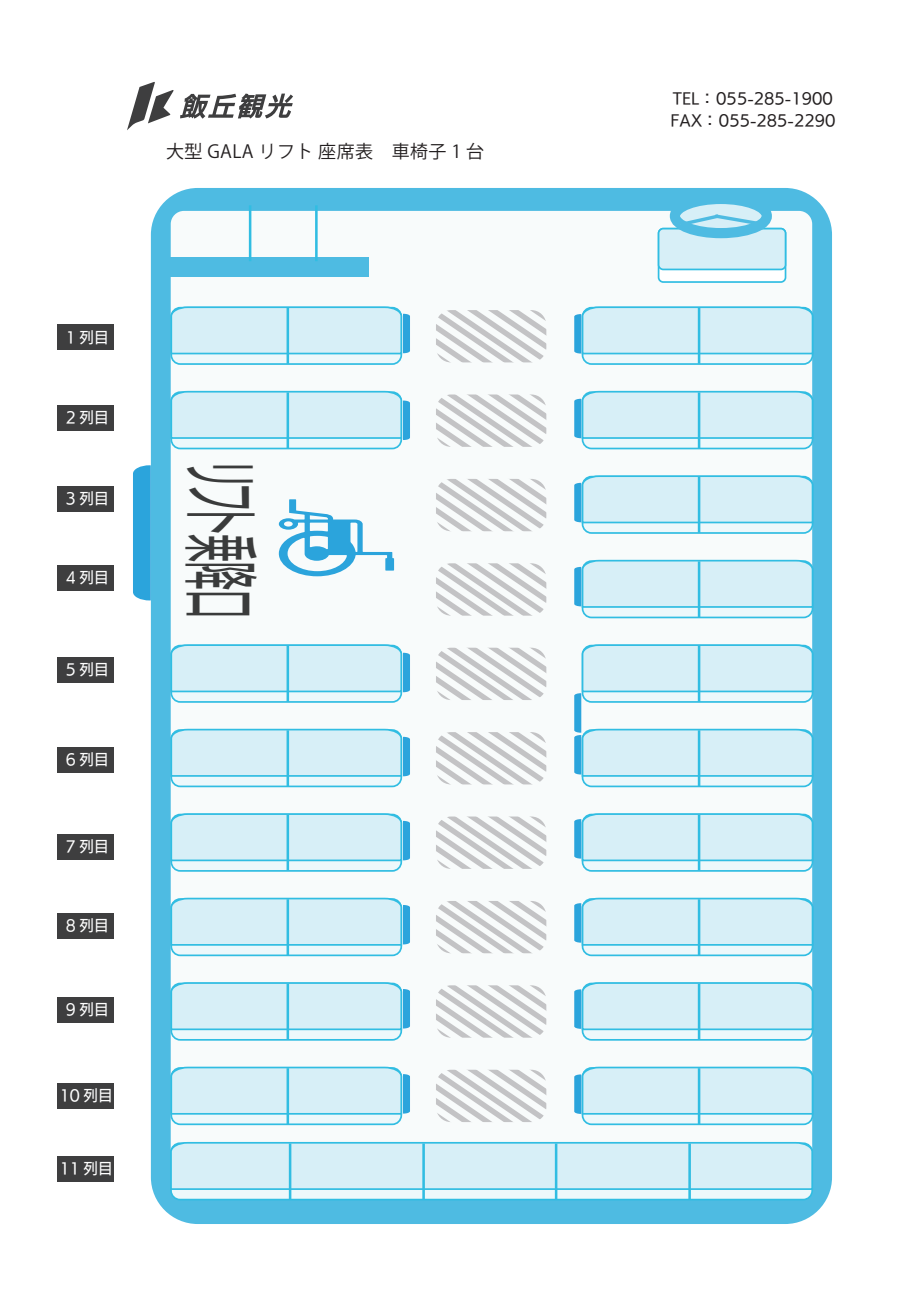
<style>
.page{position:relative;width:919px;height:1289px;background:#fff}
.page>*{position:absolute;margin:0;border:0;box-sizing:border-box;transform-origin:0 0}
.t1{font:75.45px "UD Kakugo Large Pr 6 N M";letter-spacing:-.03em;color:#3a3b3b;scale:.37 1}
.t2{font:18px "Koz Go Pr 6 N";letter-spacing:.02em;color:#231f20}
.t3{font:15px "UD Kakugo Large Pr 6 N M";color:#fff}
.t4{font:15px/21.8px "UD Kakugo Large Pr 6 N M";color:#231f20}
</style>
<div class="page">
<svg style="left:180px;top:93px;width:113px;height:26px"></svg>
<svg style="left:127px;top:82px;width:47px;height:48px"></svg>
<div style="left:58px;top:325px;width:56px;height:25px;background:#3e3e3f"></div>
<div style="left:58px;top:405px;width:56px;height:25px;background:#3e3e3f"></div>
<div style="left:58px;top:486px;width:56px;height:25px;background:#3e3e3f"></div>
<div style="left:58px;top:565px;width:56px;height:25px;background:#3e3e3f"></div>
<div style="left:58px;top:657px;width:56px;height:25px;background:#3e3e3f"></div>
<div style="left:58px;top:747px;width:56px;height:25px;background:#3e3e3f"></div>
<div style="left:58px;top:834px;width:56px;height:25px;background:#3e3e3f"></div>
<div style="left:58px;top:913px;width:56px;height:25px;background:#3e3e3f"></div>
<div style="left:58px;top:997px;width:56px;height:25px;background:#3e3e3f"></div>
<div style="left:58px;top:1083px;width:56px;height:25px;background:#3e3e3f"></div>
<div style="left:58px;top:1155px;width:56px;height:26px;background:#3e3e3f"></div>
<div style="left:151px;top:188px;width:681px;height:1035px;background:#4ebbe2;border-radius:47px"></div>
<div style="left:171px;top:211px;width:641px;height:988px;background:#f8fbfb;border-radius:13px"></div>
<div style="left:658px;top:229px;width:127px;height:53px;background:#fff;border-radius:5px"></div>
<div style="left:657px;top:228px;width:129px;height:55px;border:2px solid #31bde2;border-radius:5px"></div>
<div style="left:658px;top:229px;width:127px;height:40px;background:#d7eff7;border-radius:5px"></div>
<div style="left:657px;top:228px;width:129px;height:42px;border:2px solid #31bde2;border-radius:5px"></div>
<div style="left:171px;top:1143px;width:641px;height:56px;background:#edf8fb;border-radius:9px"></div>
<div style="left:170px;top:1142px;width:643px;height:58px;border:2px solid #31bde2;border-radius:9px"></div>
<svg style="left:170px;top:1141px;width:643px;height:49px"></svg>
<hr style="left:688px;top:1143px;width:2px;height:56px;background:#31bde2">
<hr style="left:555px;top:1143px;width:2px;height:56px;background:#31bde2">
<hr style="left:422px;top:1143px;width:3px;height:56px;background:#31bde2">
<hr style="left:289px;top:1143px;width:2px;height:56px;background:#31bde2">
<svg style="left:664px;top:204px;width:113px;height:35px"></svg>
<div style="left:582px;top:308px;width:230px;height:56px;background:#edf8fb;border-radius:9px"></div>
<div style="left:581px;top:307px;width:232px;height:58px;border:2px solid #31bde2;border-radius:9px"></div>
<hr style="left:697px;top:308px;width:3px;height:56px;background:#31bde2">
<svg style="left:574px;top:305px;width:240px;height:50px"></svg>
<div style="left:582px;top:392px;width:230px;height:56px;background:#edf8fb;border-radius:9px"></div>
<div style="left:581px;top:391px;width:232px;height:58px;border:2px solid #31bde2;border-radius:9px"></div>
<hr style="left:697px;top:392px;width:3px;height:56px;background:#31bde2">
<svg style="left:574px;top:390px;width:240px;height:49px"></svg>
<div style="left:582px;top:476px;width:230px;height:57px;background:#edf8fb;border-radius:9px"></div>
<div style="left:581px;top:476px;width:232px;height:58px;border:2px solid #31bde2;border-radius:9px"></div>
<hr style="left:697px;top:477px;width:3px;height:55px;background:#31bde2">
<svg style="left:574px;top:474px;width:240px;height:50px"></svg>
<div style="left:582px;top:561px;width:230px;height:56px;background:#edf8fb;border-radius:9px"></div>
<div style="left:581px;top:560px;width:232px;height:58px;border:2px solid #31bde2;border-radius:9px"></div>
<hr style="left:697px;top:561px;width:3px;height:56px;background:#31bde2">
<svg style="left:574px;top:559px;width:240px;height:49px"></svg>
<svg style="left:133px;top:465px;width:18px;height:135px"></svg>
<div style="left:582px;top:730px;width:230px;height:56px;background:#edf8fb;border-radius:9px"></div>
<div style="left:581px;top:729px;width:232px;height:58px;border:2px solid #31bde2;border-radius:9px"></div>
<hr style="left:697px;top:730px;width:3px;height:56px;background:#31bde2">
<svg style="left:574px;top:643px;width:240px;height:134px"></svg>
<div style="left:582px;top:814px;width:230px;height:56px;background:#edf8fb;border-radius:9px"></div>
<div style="left:581px;top:813px;width:232px;height:58px;border:2px solid #31bde2;border-radius:9px"></div>
<hr style="left:697px;top:814px;width:3px;height:56px;background:#31bde2">
<svg style="left:574px;top:812px;width:240px;height:50px"></svg>
<div style="left:582px;top:899px;width:230px;height:56px;background:#edf8fb;border-radius:9px"></div>
<div style="left:581px;top:898px;width:232px;height:58px;border:2px solid #31bde2;border-radius:9px"></div>
<hr style="left:697px;top:899px;width:3px;height:56px;background:#31bde2">
<svg style="left:574px;top:896px;width:240px;height:50px"></svg>
<div style="left:582px;top:983px;width:230px;height:56px;background:#edf8fb;border-radius:9px"></div>
<div style="left:581px;top:982px;width:232px;height:58px;border:2px solid #31bde2;border-radius:9px"></div>
<hr style="left:697px;top:983px;width:3px;height:56px;background:#31bde2">
<svg style="left:574px;top:981px;width:240px;height:50px"></svg>
<div style="left:582px;top:1067px;width:230px;height:57px;background:#edf8fb;border-radius:9px"></div>
<div style="left:581px;top:1067px;width:232px;height:58px;border:2px solid #31bde2;border-radius:9px"></div>
<hr style="left:697px;top:1068px;width:3px;height:56px;background:#31bde2">
<svg style="left:574px;top:1065px;width:240px;height:50px"></svg>
<div style="left:171px;top:1067px;width:230px;height:57px;background:#edf8fb;border-radius:9px"></div>
<div style="left:170px;top:1067px;width:232px;height:58px;border:2px solid #31bde2;border-radius:9px"></div>
<hr style="left:286px;top:1068px;width:3px;height:56px;background:#31bde2">
<svg style="left:170px;top:1065px;width:240px;height:50px"></svg>
<div style="left:171px;top:983px;width:230px;height:56px;background:#edf8fb;border-radius:9px"></div>
<div style="left:170px;top:982px;width:232px;height:58px;border:2px solid #31bde2;border-radius:9px"></div>
<hr style="left:286px;top:983px;width:3px;height:56px;background:#31bde2">
<svg style="left:170px;top:981px;width:240px;height:50px"></svg>
<div style="left:171px;top:899px;width:230px;height:56px;background:#edf8fb;border-radius:9px"></div>
<div style="left:170px;top:898px;width:232px;height:58px;border:2px solid #31bde2;border-radius:9px"></div>
<hr style="left:286px;top:899px;width:3px;height:56px;background:#31bde2">
<svg style="left:170px;top:896px;width:240px;height:50px"></svg>
<div style="left:171px;top:814px;width:230px;height:56px;background:#edf8fb;border-radius:9px"></div>
<div style="left:170px;top:813px;width:232px;height:58px;border:2px solid #31bde2;border-radius:9px"></div>
<hr style="left:286px;top:814px;width:3px;height:56px;background:#31bde2">
<svg style="left:170px;top:812px;width:240px;height:50px"></svg>
<div style="left:171px;top:730px;width:230px;height:56px;background:#edf8fb;border-radius:9px"></div>
<div style="left:170px;top:729px;width:232px;height:58px;border:2px solid #31bde2;border-radius:9px"></div>
<hr style="left:286px;top:730px;width:3px;height:56px;background:#31bde2">
<svg style="left:170px;top:728px;width:240px;height:49px"></svg>
<div style="left:171px;top:645px;width:230px;height:57px;background:#edf8fb;border-radius:9px"></div>
<div style="left:170px;top:644px;width:232px;height:58px;border:2px solid #31bde2;border-radius:9px"></div>
<hr style="left:286px;top:645px;width:3px;height:56px;background:#31bde2">
<svg style="left:170px;top:643px;width:240px;height:50px"></svg>
<div style="left:171px;top:392px;width:230px;height:56px;background:#edf8fb;border-radius:9px"></div>
<div style="left:170px;top:391px;width:232px;height:58px;border:2px solid #31bde2;border-radius:9px"></div>
<hr style="left:286px;top:392px;width:3px;height:56px;background:#31bde2">
<svg style="left:170px;top:390px;width:240px;height:50px"></svg>
<div style="left:171px;top:308px;width:230px;height:56px;background:#edf8fb;border-radius:9px"></div>
<div style="left:170px;top:307px;width:232px;height:58px;border:2px solid #31bde2;border-radius:9px"></div>
<hr style="left:286px;top:308px;width:3px;height:56px;background:#31bde2">
<svg style="left:170px;top:305px;width:240px;height:50px"></svg>
<svg style="left:436px;top:310px;width:110px;height:52px"></svg>
<svg style="left:436px;top:394px;width:110px;height:53px"></svg>
<svg style="left:436px;top:479px;width:110px;height:52px"></svg>
<svg style="left:436px;top:563px;width:110px;height:52px"></svg>
<svg style="left:436px;top:647px;width:110px;height:53px"></svg>
<svg style="left:436px;top:732px;width:110px;height:52px"></svg>
<svg style="left:436px;top:816px;width:110px;height:52px"></svg>
<svg style="left:436px;top:901px;width:110px;height:52px"></svg>
<svg style="left:436px;top:985px;width:110px;height:52px"></svg>
<svg style="left:436px;top:1069px;width:110px;height:53px"></svg>
<div style="left:159px;top:257px;width:210px;height:20px;background:#4ebbe2"></div>
<hr style="left:249px;top:205px;width:2px;height:56px;background:#31bde2">
<hr style="left:315px;top:205px;width:2px;height:56px;background:#31bde2">
<svg style="left:279px;top:499px;width:115px;height:77px"></svg>
<p class="t2" style="left:166px;top:142px;width:319px">大型 GALA リフト 座席表　車椅子 1 台</p>
<p class="t3" style="left:66px;top:328px;width:44px">1 列目</p>
<p class="t3" style="left:66px;top:409px;width:44px">2 列目</p>
<p class="t3" style="left:66px;top:490px;width:44px">3 列目</p>
<p class="t3" style="left:66px;top:569px;width:44px">4 列目</p>
<p class="t3" style="left:66px;top:661px;width:44px">5 列目</p>
<p class="t3" style="left:66px;top:751px;width:44px">6 列目</p>
<p class="t3" style="left:66px;top:837px;width:44px">7 列目</p>
<p class="t3" style="left:66px;top:917px;width:44px">8 列目</p>
<p class="t3" style="left:66px;top:1001px;width:44px">9 列目</p>
<p class="t3" style="left:60px;top:1086px;width:54px">10 列目</p>
<p class="t3" style="left:60px;top:1159px;width:54px">11 列目</p>
<h1 class="t1" style="left:262px;top:460px;width:429px;rotate:90deg">リフト乗降口</h1>
<p class="t4" style="left:670px;top:88px;width:167px">TEL： 055-285-1900<br>FAX： 055-285-2290</p>
</div>
